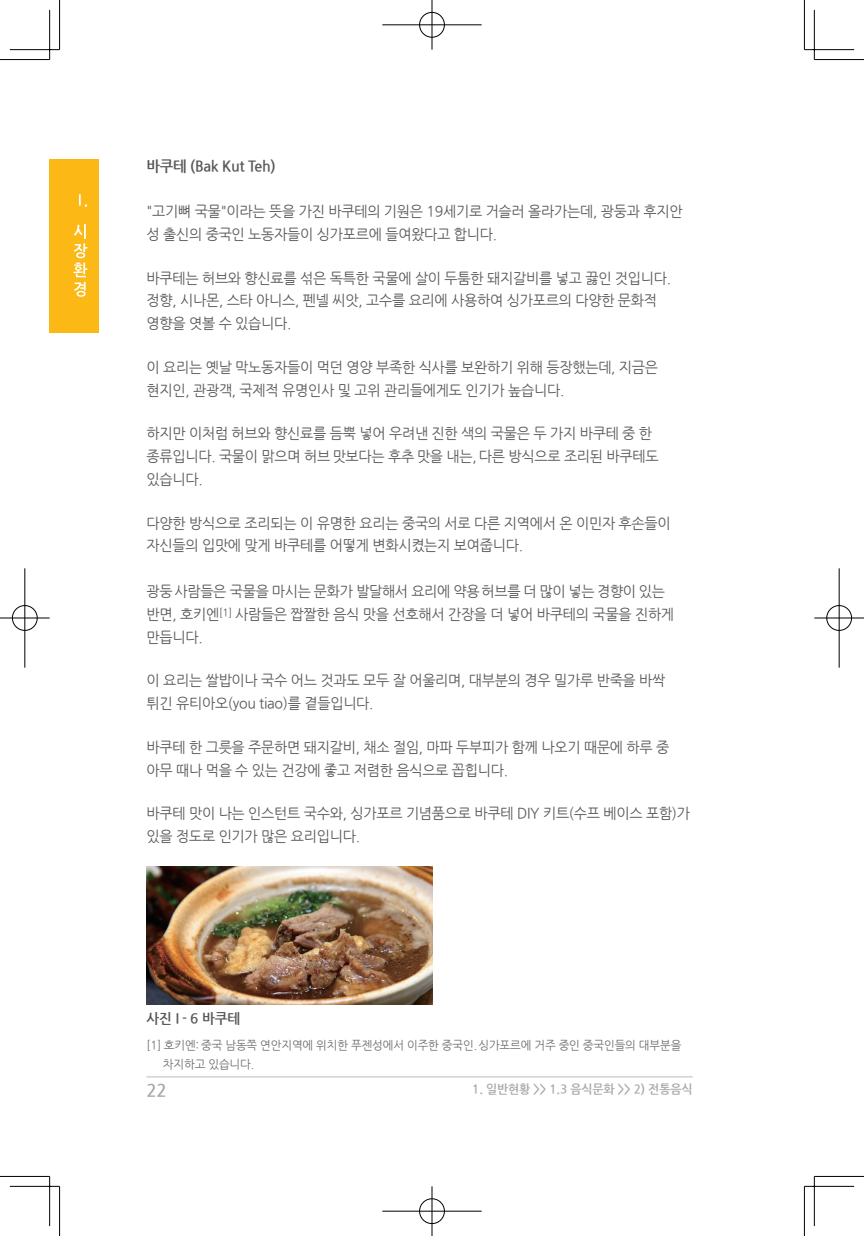
<style>
.page{position:relative;width:864px;height:1236px;background:#fff}
.page>*{position:absolute;margin:0;border:0;box-sizing:border-box;transform-origin:0 0}
.t1{font:700 17.5px "Nanum Gothic";color:#a8a9ad}
.본문강조{font:700 14.88px "Nanum Gothic";letter-spacing:-.02em;color:#57585a}
.본문{font:14.53px/22.8px "Nanum Gothic";letter-spacing:-.02em;color:#57585a}
.사진제목{font:700 14px "Nanum Gothic";color:#57585a}
.위치선정_좌{font:700 12.25px "Nanum Gothic";letter-spacing:-.01em;color:#a8a9ad}
.주석{font:11.72px "Nanum Gothic";letter-spacing:-.01em;color:#6c6d70}
</style>
<div class="page">
<hr style="left:146px;top:1076px;width:546px;height:1px;background:#bcbdc0">
<div style="left:50px;top:159px;width:49px;height:173px;background:#fcb814"></div>
<svg style="left:79px;top:194px;width:8px;height:13px"></svg>
<svg style="left:74px;top:224px;width:13px;height:73px"></svg>
<img style="left:146px;top:866px;width:286px;height:138px">
<hr style="left:0;top:59px;width:50px;height:1px;background:#000">
<hr style="left:814px;top:59px;width:49px;height:1px;background:#000">
<hr style="left:0;top:1175px;width:50px;height:1px;background:#000">
<hr style="left:814px;top:1175px;width:49px;height:1px;background:#000">
<hr style="left:59px;top:0;width:1px;height:50px;background:#000">
<hr style="left:59px;top:1186px;width:1px;height:49px;background:#000">
<hr style="left:803px;top:0;width:1px;height:50px;background:#000">
<hr style="left:803px;top:1186px;width:1px;height:49px;background:#000">
<hr style="left:10px;top:49px;width:50px;height:1px;background:#000">
<hr style="left:804px;top:49px;width:49px;height:1px;background:#000">
<hr style="left:10px;top:1185px;width:50px;height:1px;background:#000">
<hr style="left:804px;top:1185px;width:49px;height:1px;background:#000">
<hr style="left:49px;top:10px;width:1px;height:50px;background:#000">
<hr style="left:49px;top:1176px;width:1px;height:49px;background:#000">
<hr style="left:813px;top:10px;width:1px;height:50px;background:#000">
<hr style="left:813px;top:1176px;width:1px;height:49px;background:#000">
<div style="left:418px;top:11px;width:27px;height:27px;border:2px solid #fff;border-radius:50%"></div>
<hr style="left:382px;top:24px;width:99px;height:2px;background:#fff">
<hr style="left:430px;top:0;width:3px;height:50px;background:#fff">
<div style="left:419px;top:12px;width:25px;height:25px;border:1px solid #000;border-radius:50%"></div>
<hr style="left:382px;top:25px;width:99px;height:1px;background:#000">
<hr style="left:431px;top:0;width:1px;height:50px;background:#000">
<div style="left:418px;top:1197px;width:27px;height:27px;border:2px solid #fff;border-radius:50%"></div>
<hr style="left:382px;top:1209px;width:99px;height:3px;background:#fff">
<hr style="left:430px;top:1186px;width:3px;height:49px;background:#fff">
<div style="left:419px;top:1198px;width:25px;height:25px;border:1px solid #000;border-radius:50%"></div>
<hr style="left:382px;top:1210px;width:99px;height:1px;background:#000">
<hr style="left:431px;top:1186px;width:1px;height:49px;background:#000">
<div style="left:11px;top:604px;width:27px;height:27px;border:2px solid #fff;border-radius:50%"></div>
<hr style="left:0;top:616px;width:50px;height:3px;background:#fff">
<hr style="left:24px;top:568px;width:2px;height:99px;background:#fff">
<div style="left:12px;top:605px;width:25px;height:25px;border:1px solid #000;border-radius:50%"></div>
<hr style="left:0;top:617px;width:50px;height:1px;background:#000">
<hr style="left:25px;top:568px;width:1px;height:99px;background:#000">
<div style="left:825px;top:604px;width:27px;height:27px;border:2px solid #fff;border-radius:50%"></div>
<hr style="left:814px;top:616px;width:49px;height:3px;background:#fff">
<hr style="left:837px;top:568px;width:3px;height:99px;background:#fff">
<div style="left:826px;top:605px;width:25px;height:25px;border:1px solid #000;border-radius:50%"></div>
<hr style="left:814px;top:617px;width:49px;height:1px;background:#000">
<hr style="left:838px;top:568px;width:1px;height:99px;background:#000">
<p class="본문강조" style="left:146px;top:159px;width:131px">바쿠테 (Bak Kut Teh)</p>
<p class="본문" style="left:146px;top:200px;width:537px">"고기뼈 국물"이라는 뜻을 가진 바쿠테의 기원은 19세기로 거슬러 올라가는데, 광둥과 후지안 성 출신의 중국인 노동자들이 싱가포르에 들여왔다고 합니다.</p>
<p class="본문" style="left:146px;top:267px;width:526px">바쿠테는 허브와 향신료를 섞은 독특한 국물에 살이 두툼한 돼지갈비를 넣고 끓인 것입니다. 정향, 시나몬, 스타 아니스, 펜넬 씨앗, 고수를 요리에 사용하여 싱가포르의 다양한 문화적 영향을 엿볼 수 있습니다.</p>
<p class="본문" style="left:146px;top:356px;width:513px">이 요리는 옛날 막노동자들이 먹던 영양 부족한 식사를 보완하기 위해 등장했는데, 지금은 현지인, 관광객, 국제적 유명인사 및 고위 관리들에게도 인기가 높습니다.</p>
<p class="본문" style="left:146px;top:422px;width:513px">하지만 이처럼 허브와 향신료를 듬뿍 넣어 우려낸 진한 색의 국물은 두 가지 바쿠테 중 한 종류입니다. 국물이 맑으며 허브 맛보다는 후추 맛을 내는, 다른 방식으로 조리된 바쿠테도 있습니다.</p>
<p class="본문" style="left:146px;top:512px;width:525px">다양한 방식으로 조리되는 이 유명한 요리는 중국의 서로 다른 지역에서 온 이민자 후손들이 자신들의 입맛에 맞게 바쿠테를 어떻게 변화시켰는지 보여줍니다.</p>
<p class="본문" style="left:146px;top:580px;width:529px">광둥 사람들은 국물을 마시는 문화가 발달해서 요리에 약용 허브를 더 많이 넣는 경향이 있는 반면, 호키엔<sup>[1]</sup> 사람들은 짭짤한 음식 맛을 선호해서 간장을 더 넣어 바쿠테의 국물을 진하게 만듭니다.</p>
<p class="본문" style="left:146px;top:669px;width:520px">이 요리는 쌀밥이나 국수 어느 것과도 모두 잘 어울리며, 대부분의 경우 밀가루 반죽을 바싹 튀긴 유티아오(you tiao)를 곁들입니다.</p>
<p class="본문" style="left:146px;top:736px;width:524px">바쿠테 한 그릇을 주문하면 돼지갈비, 채소 절임, 마파 두부피가 함께 나오기 때문에 하루 중 아무 때나 먹을 수 있는 건강에 좋고 저렴한 음식으로 꼽힙니다.</p>
<p class="본문" style="left:146px;top:802px;width:545px">바쿠테 맛이 나는 인스턴트 국수와, 싱가포르 기념품으로 바쿠테 DIY 키트(수프 베이스 포함)가 있을 정도로 인기가 많은 요리입니다.</p>
<p class="사진제목" style="left:146px;top:1011px;width:95px">사진 I - 6 바쿠테</p>
<p class="주석" style="left:146px;top:1039px;width:536px">[1] 호키엔: 중국 남동쪽 연안지역에 위치한 푸젠성에서 이주한 중국인.싱가포르에 거주 중인 중국인들의 대부분을</p>
<p class="주석" style="left:163px;top:1058px;width:93px">차지하고 있습니다.</p>
<p class="t1" style="left:146px;top:1082px;width:22px">22</p>
<p class="위치선정_좌" style="left:472px;top:1083px;width:222px">1. 일반현황 &gt;&gt; 1.3 음식문화 &gt;&gt; 2) 전통음식</p>
</div>
